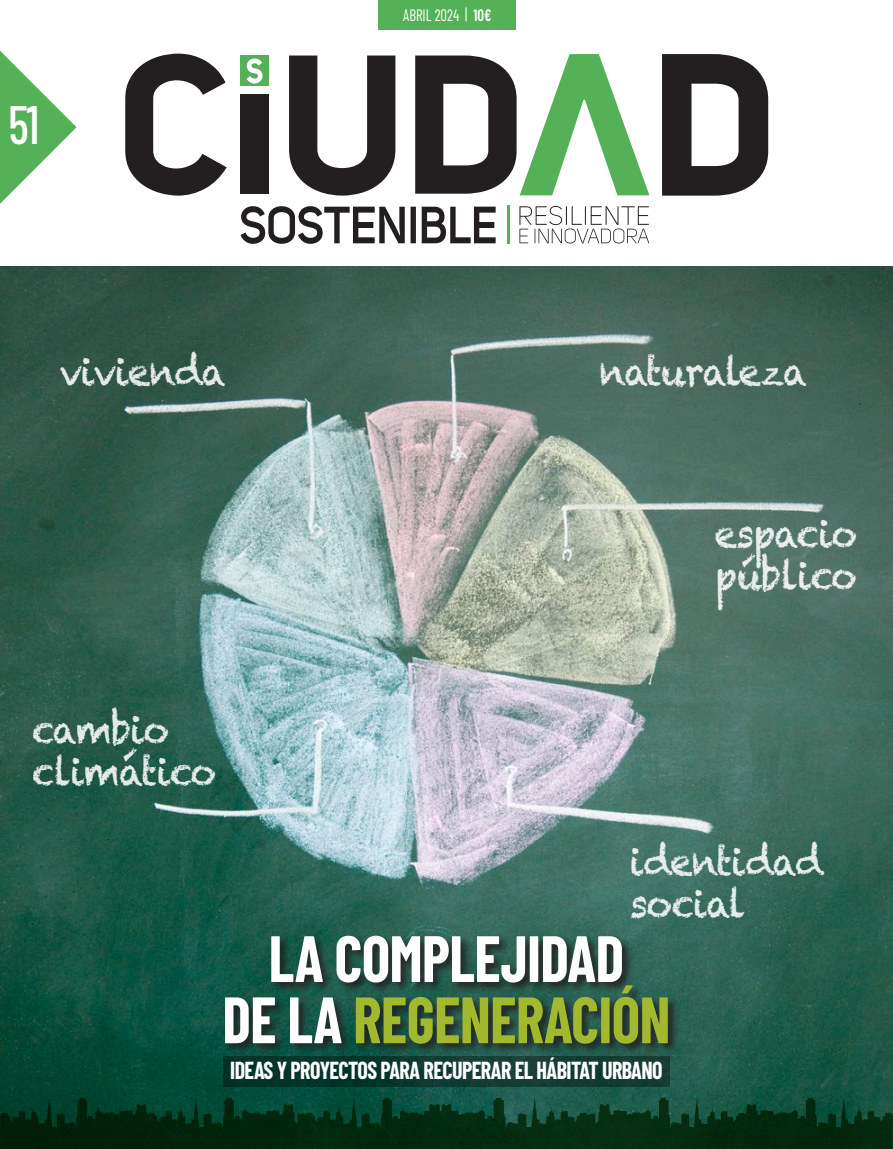
<style>
.page{position:relative;width:893px;height:1149px;background:#fff}
.page>*{position:absolute;margin:0;border:0;box-sizing:border-box;transform-origin:0 0}
.t1{font:700 65.4px "Barlow Condensed";letter-spacing:-.01em;color:#a2b82f;scale:.92 1}
.t2{font:700 65.4px "Barlow Condensed";letter-spacing:-.01em;color:#fff;scale:.92 1}
.t3{font:500 54px "Barlow Condensed";color:#fff;scale:.9 1}
.t4{font:39px/42px "Chalkduster";letter-spacing:-.03em;color:#fff;scale:.92 1}
.t5{font:700 24px "Barlow Condensed";letter-spacing:-.025em;color:#fff;scale:.92 1}
.t6{font:16.5px "Barlow Condensed";color:#fff;scale:.9 1}
.s1{font-weight:600}
.s2{color:#fff}
</style>
<div class="page">
<img style="left:0;top:266px;width:893px;height:831px">
<div style="left:378px;top:0;width:138px;height:30px;background:#55b157"></div>
<svg style="left:0;top:51px;width:77px;height:153px"></svg>
<div style="left:240px;top:55px;width:29px;height:31px;background:#55b157"></div>
<svg style="left:125px;top:54px;width:102px;height:141px"></svg>
<div style="left:240px;top:94px;width:29px;height:100px;background:#231f20"></div>
<svg style="left:289px;top:55px;width:106px;height:140px"></svg>
<svg style="left:415px;top:54px;width:234px;height:141px"></svg>
<svg style="left:662px;top:54px;width:106px;height:141px"></svg>
<svg style="left:247px;top:58px;width:15px;height:25px"></svg>
<hr style="left:507px;top:205px;width:2px;height:38px;background:#55b157">
<svg style="left:519px;top:206px;width:130px;height:37px"></svg>
<svg style="left:240px;top:206px;width:256px;height:38px"></svg>
<div style="left:223px;top:933px;width:457px;height:122px;background:#231f20;opacity:.92"></div>
<div style="left:223px;top:1055px;width:447px;height:31px;background:linear-gradient(to right,#003328,#1c4037)"></div>
<svg style="left:0;top:1097px;width:893px;height:51px;background:#05351f"></svg>
<p class="t3" style="left:9px;top:86px;width:36px">51</p>
<p class="t6" style="left:403px;top:4px;width:99px">ABRIL 2024 | <span class="s1">10€</span></p>
<p class="t4" style="left:59px;top:350px;width:183px">vivienda</p>
<p class="t4" style="left:599px;top:350px;width:228px">naturaleza</p>
<p class="t4" style="left:714px;top:512px;width:157px">espacio público</p>
<p class="t4" style="left:33px;top:708px;width:201px">cambio climático</p>
<p class="t4" style="left:629px;top:840px;width:212px">identidad social</p>
<p class="t2" style="left:269px;top:911px;width:388px">LA COMPLEJIDAD</p>
<p class="t1" style="left:222px;top:972px;width:489px"><span class="s2">DE LA</span> REGENERACIÓN</p>
<p class="t5" style="left:230px;top:1052px;width:472px">IDEAS Y PROYECTOS PARA RECUPERAR EL HÁBITAT URBANO</p>
</div>
